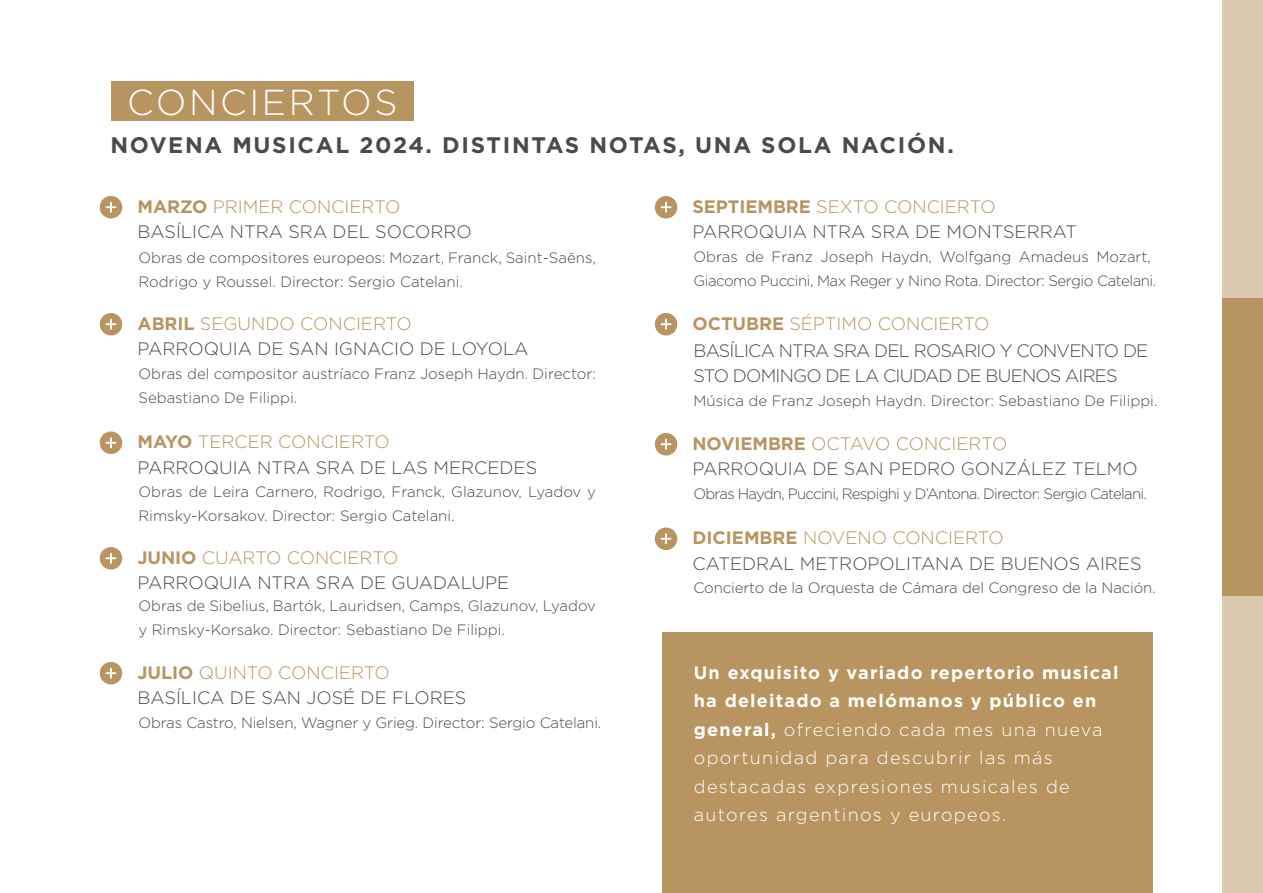
<style>
.page{position:relative;width:1263px;height:893px;background:#fff}
.page>*{position:absolute;margin:0;border:0;box-sizing:border-box;transform-origin:0 0}
.t1{font:300 36px "Gotham";letter-spacing:.075em;color:#fff}
.t2{font:700 22.5px "Gotham";letter-spacing:.075em;color:#4a4a49}
.t3{font:300 18px/25.5px "Gotham";color:#4a4a49}
.t4{font:300 18px/28.5px "Gotham";letter-spacing:.075em;color:#fff}
.t5{font:300 18px/25.5px "Gotham";letter-spacing:-.045em;color:#4a4a49}
.t6{font:300 18px "Gotham";color:#b89461}
.t7{font:300 15px/24px "Gotham";color:#4a4a49}
.t8{font:300 15px/24px "Gotham";letter-spacing:-.03em;color:#4a4a49}
.t9{font:300 15px "Gotham";letter-spacing:-.05em;color:#4a4a49}
.s1{font-weight:700;color:#b89461}
.s2{color:#b89461}
.s3{font-weight:700}
</style>
<div class="page">
<div style="left:1222px;top:0;width:41px;height:893px;background:#dbc9b0"></div>
<svg style="left:100px;top:196px;width:22px;height:22px"></svg>
<svg style="left:100px;top:313px;width:22px;height:22px"></svg>
<svg style="left:100px;top:547px;width:22px;height:22px"></svg>
<svg style="left:100px;top:662px;width:22px;height:22px"></svg>
<svg style="left:655px;top:196px;width:22px;height:22px"></svg>
<svg style="left:655px;top:433px;width:22px;height:22px"></svg>
<svg style="left:655px;top:527px;width:22px;height:23px"></svg>
<svg style="left:100px;top:431px;width:22px;height:23px"></svg>
<svg style="left:655px;top:313px;width:22px;height:22px"></svg>
<div style="left:1222px;top:298px;width:41px;height:297px;background:#b89461"></div>
<div style="left:111px;top:82px;width:302px;height:39px;background:#b89461"></div>
<div style="left:662px;top:632px;width:491px;height:261px;background:#b89461"></div>
<h1 class="t1" style="left:127px;top:79px;width:272px">CONCIERTOS</h1>
<h2 class="t2" style="left:110px;top:130px;width:845px">NOVENA MUSICAL 2024. DISTINTAS NOTAS, UNA SOLA NACIÓN.</h2>
<p class="t3" style="left:138px;top:193px;width:336px"><span class="s1">MARZO</span> <span class="s2">PRIMER CONCIERTO<br></span>BASÍLICA NTRA SRA DEL SOCORRO</p>
<p class="t7" style="left:138px;top:246px;width:459px">Obras de compositores europeos: Mozart, Franck, Saint-Saëns,<br>Rodrigo y Roussel. Director: Sergio Catelani.</p>
<p class="t3" style="left:138px;top:310px;width:392px"><span class="s1">ABRIL</span> <span class="s2">SEGUNDO CONCIERTO<br></span>PARROQUIA DE SAN IGNACIO DE LOYOLA</p>
<p class="t7" style="left:138px;top:361px;width:459px">Obras del compositor austríaco Franz Joseph Haydn. Director:<br>Sebastiano De Filippi.</p>
<p class="t3" style="left:137px;top:429px;width:401px"><span class="s1">MAYO</span> <span class="s2">TERCER CONCIERTO<br></span>PARROQUIA NTRA SRA DE LAS MERCEDES</p>
<p class="t7" style="left:138px;top:479px;width:459px">Obras de Leira Carnero, Rodrigo, Franck, Glazunov, Lyadov y<br>Rimsky-Korsakov. Director: Sergio Catelani.</p>
<p class="t3" style="left:138px;top:544px;width:373px"><span class="s1">JUNIO</span> <span class="s2">CUARTO CONCIERTO<br></span>PARROQUIA NTRA SRA DE GUADALUPE</p>
<p class="t7" style="left:138px;top:594px;width:459px">Obras de Sibelius, Bartók, Lauridsen, Camps, Glazunov, Lyadov y Rimsky-Korsako. Director: Sebastiano De Filippi.</p>
<p class="t3" style="left:138px;top:659px;width:330px"><span class="s1">JULIO</span> <span class="s2">QUINTO CONCIERTO<br></span>BASÍLICA DE SAN JOSÉ DE FLORES</p>
<p class="t7" style="left:138px;top:710px;width:464px">Obras Castro, Nielsen, Wagner y Grieg. Director: Sergio Catelani.</p>
<p class="t3" style="left:692px;top:193px;width:386px"><span class="s1">SEPTIEMBRE</span> <span class="s2">SEXTO CONCIERTO<br></span>PARROQUIA NTRA SRA DE MONTSERRAT</p>
<p class="t8" style="left:693px;top:244px;width:464px">Obras de Franz Joseph Haydn, Wolfgang Amadeus Mozart,<br>Giacomo Puccini, Max Reger y Nino Rota. Director: Sergio Catelani.</p>
<p class="t6" style="left:693px;top:312px;width:298px"><span class="s3">OCTUBRE</span> SÉPTIMO CONCIERTO</p>
<p class="t5" style="left:693px;top:337px;width:456px">BASÍLICA NTRA SRA DEL ROSARIO Y CONVENTO DE<br>STO DOMINGO DE LA CIUDAD DE BUENOS AIRES</p>
<p class="t7" style="left:693px;top:388px;width:465px">Música de Franz Joseph Haydn. Director: Sebastiano De Filippi.</p>
<p class="t3" style="left:692px;top:430px;width:447px"><span class="s1">NOVIEMBRE</span> <span class="s2">OCTAVO CONCIERTO<br></span>PARROQUIA DE SAN PEDRO GONZÁLEZ TELMO</p>
<p class="t9" style="left:693px;top:484px;width:455px">Obras Haydn, Puccini, Respighi y D’Antona. Director: Sergio Catelani.</p>
<p class="t3" style="left:692px;top:525px;width:450px"><span class="s1">DICIEMBRE</span> <span class="s2">NOVENO CONCIERTO<br></span>CATEDRAL METROPOLITANA DE BUENOS AIRES</p>
<p class="t7" style="left:693px;top:576px;width:464px">Concierto de la Orquesta de Cámara del Congreso de la Nación.</p>
<p class="t4" style="left:694px;top:657px;width:426px"><span class="s3">Un exquisito y variado repertorio musical ha deleitado a melómanos y público en general,</span> ofreciendo cada mes una nueva oportunidad para descubrir las más destacadas expresiones musicales de autores argentinos y europeos.</p>
</div>
